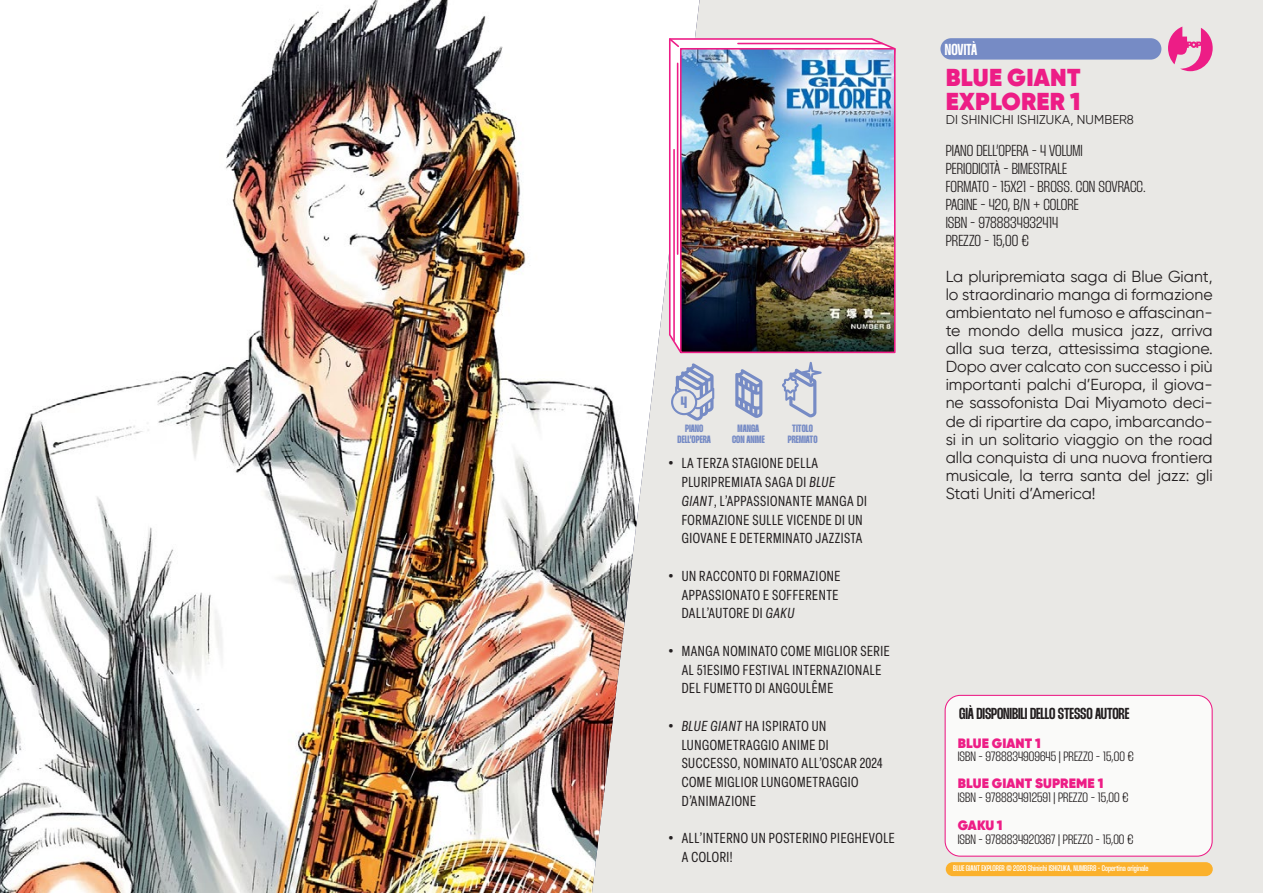
<style>
.page{position:relative;width:1263px;height:893px;background:#e9e8e5}
.page>*{position:absolute;margin:0;border:0;box-sizing:border-box;transform-origin:0 0}
.Titolo{font:800 24.45px "Gilroy";letter-spacing:.01em;color:#ed1d86}
.t1{font:900 16.35px "Thunder";color:#768bc5}
.CORPO_TESTO{font:15.9px/18px "Gilroy";color:#231f20;text-align:justify}
.Info{font:900 15.9px "Thunder";color:#231f20}
.Info_-_Gemelli{font:900 15.9px "Thunder";letter-spacing:-.01em;color:#231f20}
.t2{font:900 15.9px "Thunder";color:#fff}
.t3{font:condensed 14.25px/18.8px "Elza";letter-spacing:.04em;color:#231f20}
.Info_-_Gemelli-2{font:900 13.5px "Thunder";color:#231f20}
.Titolo_-_Gemelli{font:800 13.5px "Gilroy";letter-spacing:.01em;color:#ed1d86}
.Titolo_gemelli{font:800 13.5px "Gilroy";color:#ed1d86}
.Autore{font:12.75px "Gilroy";letter-spacing:.01em;color:#231f20}
.t4{font:900 10.65px/10.6px "Thunder";color:#768bc5;text-align:center}
.Copyright{font:900 8.25px "Thunder";color:#fff}
.s1{font-family:"Thunder";font-weight:900;font-stretch:normal}
.s2{font-style:italic}
</style>
<div class="page">
<img style="left:0;top:0;width:699px;height:893px">
<svg style="left:1168px;top:27px;width:45px;height:44px"></svg>
<svg style="left:668px;top:37px;width:228px;height:317px;background:#f7cae0"></svg>
<img style="left:683px;top:51px;width:209px;height:299px">
<div style="left:680px;top:48px;width:215px;height:305px;border:2px solid #ed1d86"></div>
<svg style="left:667px;top:37px;width:14px;height:12px"></svg>
<hr style="left:673px;top:150px;width:2px;height:190px;background:#ed1d86">
<hr style="left:677px;top:63px;width:1px;height:191px;background:#ed1d86">
<hr style="left:738px;top:43px;width:144px;height:1px;background:#ed1d86">
<div style="left:940px;top:38px;width:221px;height:22px;background:#768bc5;border-radius:11px"></div>
<div style="left:946px;top:862px;width:267px;height:14px;background:#fbb12c;border-radius:7px"></div>
<div style="left:945px;top:695px;width:267px;height:161px;background:#fff;border-radius:15px"></div>
<div style="left:944px;top:695px;width:269px;height:162px;border:1px solid #ed1d86;border-radius:15px"></div>
<svg style="left:671px;top:363px;width:43px;height:58px"></svg>
<svg style="left:735px;top:369px;width:27px;height:49px"></svg>
<svg style="left:782px;top:362px;width:40px;height:55px"></svg>
<p class="t1" style="left:681px;top:393px;width:8px">4</p>
<p class="t4" style="left:685px;top:423px;width:20px">PIANO</p>
<p class="t4" style="left:677px;top:434px;width:35px">DELL’OPERA</p>
<p class="t4" style="left:732px;top:423px;width:34px">MANGA<br>CON ANIME</p>
<p class="t4" style="left:792px;top:423px;width:22px">TITOLO</p>
<p class="t4" style="left:788px;top:434px;width:31px">PREMIATO</p>
<p class="t3" style="left:682px;top:453px;width:187px;text-indent:-13px"><span class="s1">•</span> LA TERZA STAGIONE DELLA<br>PLURIPREMIATA SAGA DI <span class="s2">BLUE<br>GIANT</span>, L’APPASSIONANTE MANGA DI<br>FORMAZIONE SULLE VICENDE DI UN<br>GIOVANE E DETERMINATO JAZZISTA</p>
<p class="t3" style="left:682px;top:566px;width:160px;text-indent:-13px"><span class="s1">•</span> UN RACCONTO DI FORMAZIONE<br>APPASSIONATO E SOFFERENTE<br>DALL’AUTORE DI <span class="s2">GAKU</span></p>
<p class="t3" style="left:682px;top:641px;width:210px;text-indent:-13px"><span class="s1">•</span> MANGA NOMINATO COME MIGLIOR SERIE<br>AL 51ESIMO FESTIVAL INTERNAZIONALE<br>DEL FUMETTO DI ANGOULÊME</p>
<p class="t3" style="left:682px;top:716px;width:202px;text-indent:-13px"><span class="s1">•</span> <span class="s2">BLUE GIANT</span> HA ISPIRATO UN<br>LUNGOMETRAGGIO ANIME DI<br>SUCCESSO, NOMINATO ALL’OSCAR 2024<br>COME MIGLIOR LUNGOMETRAGGIO<br>D’ANIMAZIONE</p>
<p class="t3" style="left:682px;top:828px;width:215px;text-indent:-13px"><span class="s1">•</span> ALL’INTERNO UN POSTERINO PIEGHEVOLE<br>A COLORI!</p>
<p class="t2" style="left:945px;top:40px;width:34px">NOVITÀ</p>
<p class="Titolo" style="left:946px;top:62px;width:136px">BLUE GIANT</p>
<p class="Titolo" style="left:946px;top:86px;width:136px">EXPLORER 1</p>
<p class="Autore" style="left:946px;top:112px;width:190px">DI SHINICHI ISHIZUKA, NUMBER8</p>
<p class="Info" style="left:946px;top:142px;width:138px">PIANO DELL’OPERA - 4 VOLUMI</p>
<p class="Info" style="left:946px;top:160px;width:123px">PERIODICITÀ - BIMESTRALE</p>
<p class="Info" style="left:946px;top:178px;width:202px">FORMATO - 15X21 - BROSS. CON SOVRACC.</p>
<p class="Info" style="left:946px;top:196px;width:135px">PAGINE - 420, B/N + COLORE</p>
<p class="Info" style="left:946px;top:214px;width:114px">ISBN - 9788834932414</p>
<p class="Info" style="left:946px;top:232px;width:85px">PREZZO - 15,00 €</p>
<p class="CORPO_TESTO" style="left:946px;top:268px;width:268px">La pluripremiata saga di Blue Giant, lo straordinario manga di formazione ambientato nel fumoso e affascinan&shy;te mondo della musica jazz, arriva alla sua terza, attesissima stagione.<br>Dopo aver calcato con successo i più importanti palchi d’Europa, il giova&shy;ne sassofonista Dai Miyamoto deci&shy;de di ripartire da capo, imbarcando&shy;si in un solitario viaggio on the road alla conquista di una nuova frontiera musicale, la terra santa del jazz: gli Stati Uniti d’America!</p>
<p class="Info_-_Gemelli" style="left:959px;top:705px;width:172px">GIÀ DISPONIBILI DELLO STESSO AUTORE</p>
<p class="Titolo_-_Gemelli" style="left:958px;top:734px;width:85px">BLUE GIANT 1</p>
<p class="Info_-_Gemelli-2" style="left:958px;top:749px;width:178px">ISBN - 9788834909645 | PREZZO - 15,00 €</p>
<p class="Titolo_-_Gemelli" style="left:958px;top:775px;width:147px">BLUE GIANT SUPREME 1</p>
<p class="Info_-_Gemelli-2" style="left:958px;top:790px;width:172px">ISBN - 9788834912591 | PREZZO - 15,00 €</p>
<p class="Titolo_gemelli" style="left:958px;top:817px;width:46px">GAKU 1</p>
<p class="Info_-_Gemelli-2" style="left:958px;top:831px;width:177px">ISBN - 9788834920367 | PREZZO - 15,00 €</p>
<p class="Copyright" style="left:953px;top:864px;width:197px">BLUE GIANT EXPLORER © 2020 Shinichi ISHIZUKA, NUMBER8 - Copertina originale</p>
</div>
